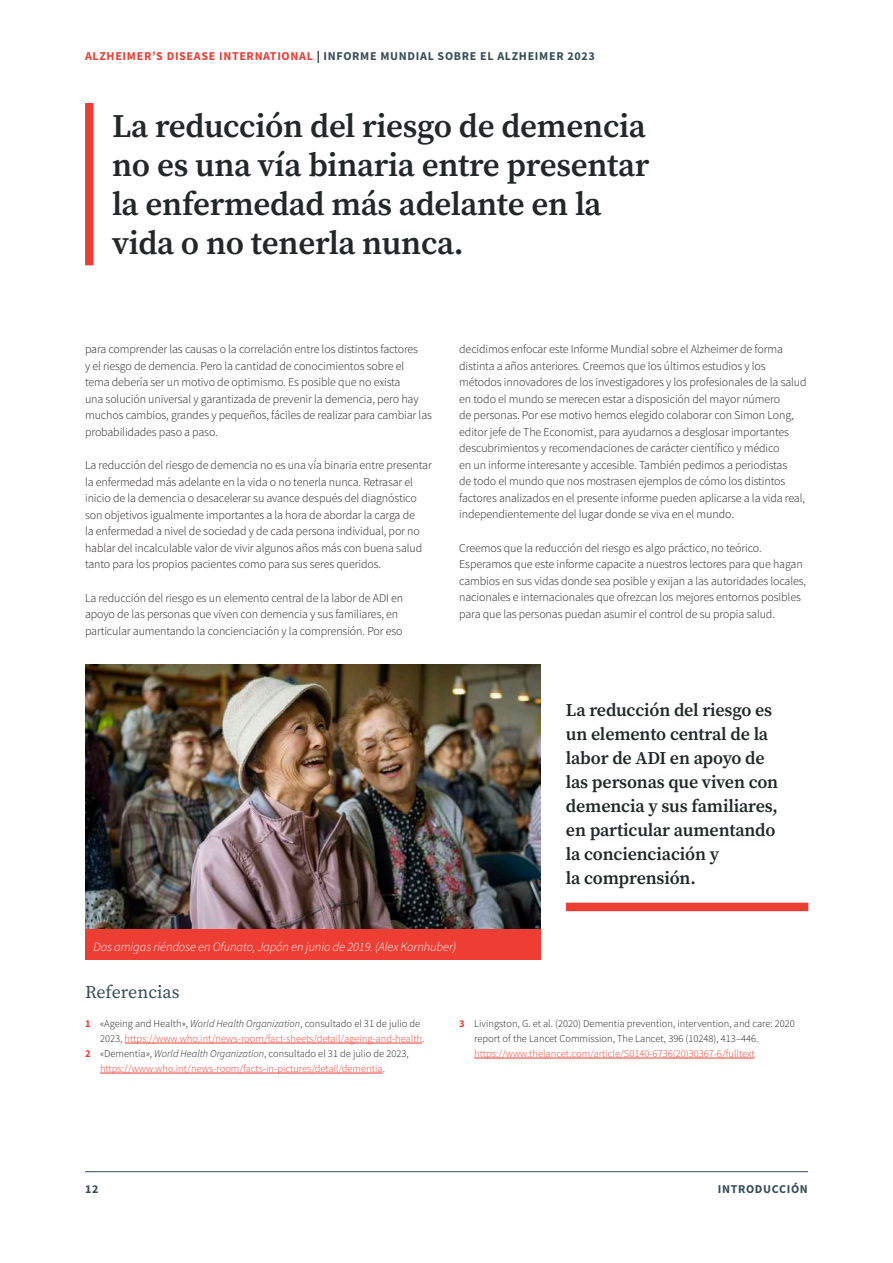
<style>
.page{position:relative;width:893px;height:1263px;background:#fff}
.page>*{position:absolute;margin:0;border:0;box-sizing:border-box;transform-origin:0 0}
.t1{font:600 33px/39px "Source Serif Pro";letter-spacing:-.01em;color:#222728}
.t2{font:600 18px/24px "Source Serif Pro";letter-spacing:-.01em;color:#222728}
.t3{font:18px "Source Serif Pro";color:#374d5a}
.t4{font:italic 300 12.75px "Source Sans Pro";letter-spacing:-.01em;color:#fff}
.t5{font:300 12px/16.5px "Source Sans Pro";letter-spacing:-.01em;color:#231f20}
.t6{font:700 12px "Source Sans Pro";letter-spacing:.055em;color:#374d5a}
.t7{font:300 10.5px/15px "Source Sans Pro";color:#231f20}
.t8{font:300 10.5px "Source Sans Pro";color:#ee3e34}
.s1{color:#ee3e34}
.s2{color:#231f20}
.s3{font-weight:700;color:#ee3e34}
.s4{font-style:italic}
</style>
<div class="page">
<hr style="left:85px;top:1171px;width:723px;height:1px;background:#374d5a">
<hr style="left:125px;top:1043px;width:297px;height:1px;background:#ee3e34">
<hr style="left:100px;top:1073px;width:283px;height:1px;background:#ee3e34">
<hr style="left:474px;top:1058px;width:281px;height:1px;background:#ee3e34">
<div style="left:566px;top:903px;width:242px;height:8px;background:#ee3e34"></div>
<img style="left:85px;top:664px;width:455px;height:265px">
<div style="left:85px;top:929px;width:455px;height:31px;background:#ee3e34"></div>
<div style="left:85px;top:103px;width:9px;height:162px;background:#ee3e34"></div>
<p class="t6" style="left:85px;top:48px;width:511px"><span class="s1">ALZHEIMER’S DISEASE INTERNATIONAL</span> <span class="s2">|</span> INFORME MUNDIAL SOBRE EL ALZHEIMER 2023</p>
<h1 class="t1" style="left:112px;top:106px;width:539px">La reducción del riesgo de demencia no es una vía binaria entre presentar la enfermedad más adelante en la vida o no tenerla nunca.</h1>
<p class="t5" style="left:85px;top:341px;width:348px">para comprender las causas o la correlación entre los distintos factores<br>y el riesgo de demencia. Pero la cantidad de conocimientos sobre el<br>tema debería ser un motivo de optimismo. Es posible que no exista<br>una solución universal y garantizada de prevenir la demencia, pero hay muchos cambios, grandes y pequeños, fáciles de realizar para cambiar las probabilidades paso a paso.</p>
<p class="t5" style="left:85px;top:457px;width:348px">La reducción del riesgo de demencia no es una vía binaria entre presentar la enfermedad más adelante en la vida o no tenerla nunca. Retrasar el inicio de la demencia o desacelerar su avance después del diagnóstico son objetivos igualmente importantes a la hora de abordar la carga de<br>la enfermedad a nivel de sociedad y de cada persona individual, por no hablar del incalculable valor de vivir algunos años más con buena salud tanto para los propios pacientes como para sus seres queridos.</p>
<p class="t5" style="left:85px;top:590px;width:320px">La reducción del riesgo es un elemento central de la labor de ADI en apoyo de las personas que viven con demencia y sus familiares, en particular aumentando la concienciación y la comprensión. Por eso</p>
<p class="t5" style="left:459px;top:341px;width:349px">decidimos enfocar este Informe Mundial sobre el Alzheimer de forma distinta a años anteriores. Creemos que los últimos estudios y los métodos innovadores de los investigadores y los profesionales de la salud en todo el mundo se merecen estar a disposición del mayor número<br>de personas. Por ese motivo hemos elegido colaborar con Simon Long, editor jefe de The Economist, para ayudarnos a desglosar importantes descubrimientos y recomendaciones de carácter científico y médico<br>en un informe interesante y accesible. También pedimos a periodistas<br>de todo el mundo que nos mostrasen ejemplos de cómo los distintos factores analizados en el presente informe pueden aplicarse a la vida real, independientemente del lugar donde se viva en el mundo.</p>
<p class="t5" style="left:459px;top:540px;width:348px">Creemos que la reducción del riesgo es algo práctico, no teórico.<br>Esperamos que este informe capacite a nuestros lectores para que hagan cambios en sus vidas donde sea posible y exijan a las autoridades locales, nacionales e internacionales que ofrezcan los mejores entornos posibles para que las personas puedan asumir el control de su propia salud.</p>
<h2 class="t2" style="left:566px;top:698px;width:214px">La reducción del riesgo es un elemento central de la labor de ADI en apoyo de las personas que viven con demencia y sus familiares, en particular aumentando la concienciación y<br>la comprensión.</h2>
<p class="t4" style="left:94px;top:939px;width:364px">Dos amigas riéndose en Ofunato, Japón en junio de 2019. (Alex Kornhuber)</p>
<h2 class="t3" style="left:85px;top:979px;width:96px">Referencias</h2>
<p class="t7" style="left:85px;top:1016px;width:337px"><span class="s3">1</span> «Ageing and Health», <span class="s4">World Health Organization</span>, consultado el 31 de julio de</p>
<p class="t8" style="left:100px;top:1032px;width:326px"><span class="s2">2023,</span> https://www.who.int/news-room/fact-sheets/detail/ageing-and-health<span class="s2">.</span></p>
<p class="t7" style="left:85px;top:1046px;width:325px"><span class="s3">2</span> «Dementia», <span class="s4">World Health Organization</span>, consultado el 31 de julio de 2023,</p>
<p class="t8" style="left:100px;top:1062px;width:286px">https://www.who.int/news-room/facts-in-pictures/detail/dementia<span class="s2">.</span></p>
<p class="t7" style="left:474px;top:1016px;width:322px;text-indent:-15px"><span class="s3">3</span> Livingston, G. et al. (2020) Dementia prevention, intervention, and care: 2020 report of the Lancet Commission, The Lancet, 396 (10248), 413–446.</p>
<p class="t8" style="left:474px;top:1047px;width:282px">https://www.thelancet.com/article/S0140-6736(20)30367-6/fulltext</p>
<p class="t6" style="left:85px;top:1181px;width:15px">12</p>
<p class="t6" style="left:718px;top:1181px;width:13px">INTRODUCCI</p>
<p class="t6" style="left:791px;top:1181px;width:17px">ÓN</p>
</div>
